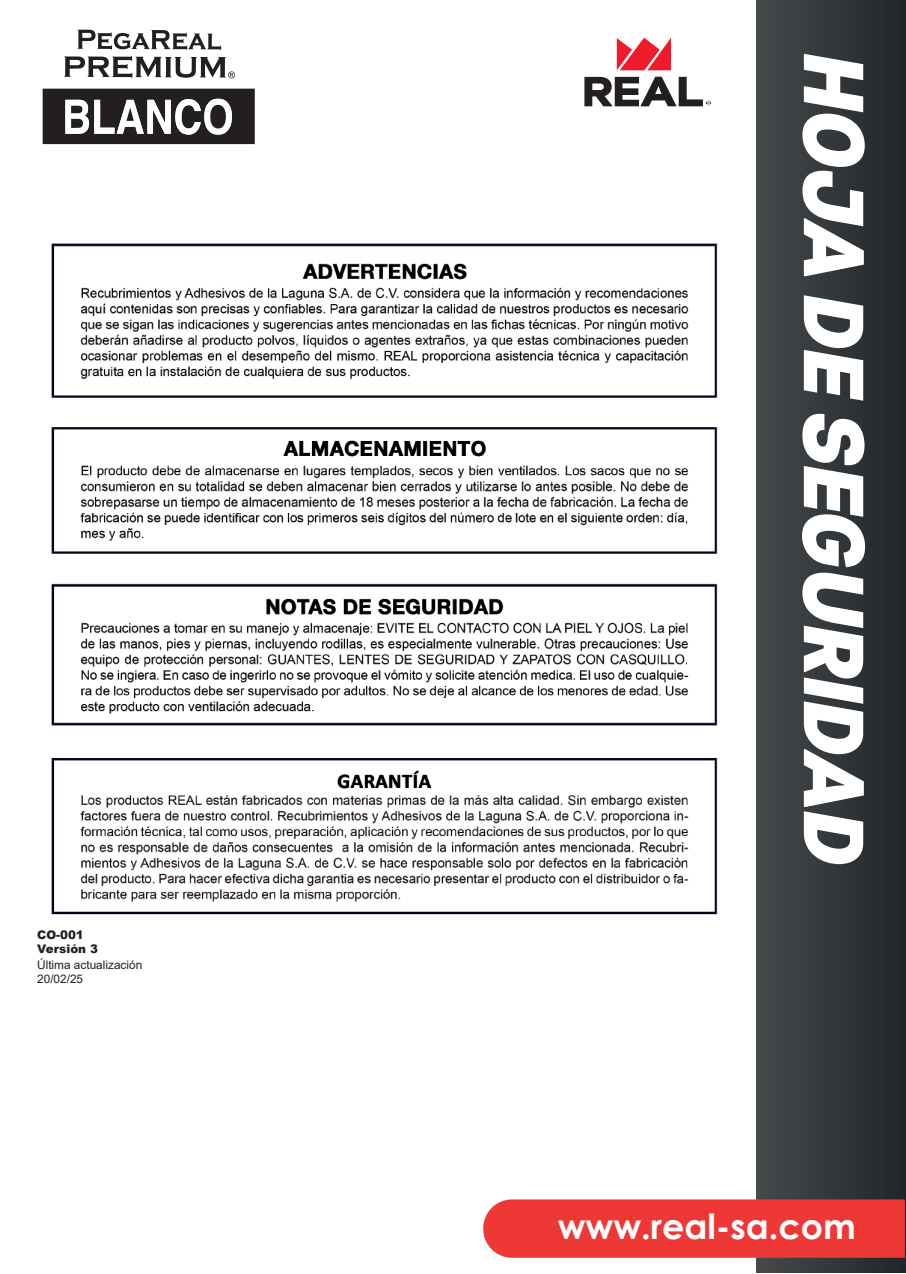
<style>
.page{position:relative;width:906px;height:1274px;background:#fff}
.page>*{position:absolute;margin:0;border:0;box-sizing:border-box;transform-origin:0 0}
.t1{font:84.75px "Gabriel Sans Cond Black Italic";color:#fff}
.t2{font:700 34.88px "Century Gothic";color:#fff}
.t3{font:11.88px/14.1px "Arial";color:#231f20}
.t4{font:900 11.88px/14.1px "Arial";color:#231f20}
</style>
<div class="page">
<div style="left:757px;top:0;width:149px;height:1272px;background:linear-gradient(to right,#474a4b,#20252b)"></div>
<div style="left:483px;top:1199px;width:422px;height:58px;background:#ee3835"></div>
<svg style="left:617px;top:38px;width:54px;height:32px"></svg>
<svg style="left:584px;top:77px;width:126px;height:29px"></svg>
<svg style="left:77px;top:30px;width:144px;height:20px"></svg>
<svg style="left:43px;top:89px;width:212px;height:55px"></svg>
<svg style="left:64px;top:56px;width:171px;height:22px"></svg>
<img style="left:51px;top:243px;width:667px;height:672px">
<p class="t4" style="left:37px;top:927px;width:62px">CO-001<br>Versión 3</p>
<p class="t3" style="left:37px;top:957px;width:107px">Última actualización<br>20/02/25</p>
<h1 class="t1" style="left:882px;top:51px;width:814px;rotate:90deg">HOJA DE SEGURIDAD</h1>
<h2 class="t2" style="left:558px;top:1200px;width:300px">www.real-sa.com</h2>
</div>
